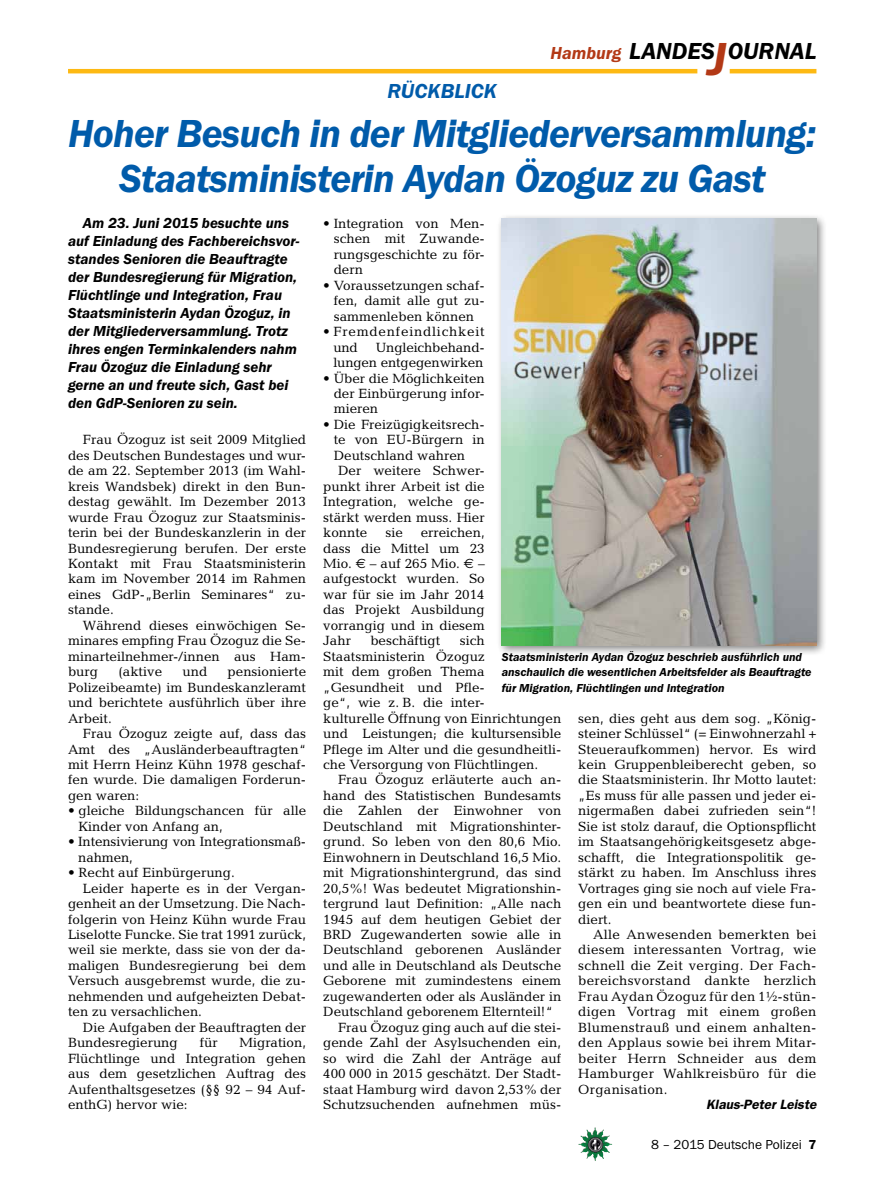
<style>
.page{position:relative;width:893px;height:1191px;background:#fff}
.page>*{position:absolute;margin:0;border:0;box-sizing:border-box;transform-origin:0 0}
._02__HEADLINE_3spalt{font:italic 600 40.5px/45px "Franklin Gothic Itc T";letter-spacing:-.02em;color:#005baa;text-align:center}
.t1{font:italic 600 24px "Franklin Gothic Itc T";color:#000}
._01__RUBRIKENZEILE_o{font:italic 600 21px "Franklin Gothic Itc T";color:#005baa}
.t2{font:italic 600 18px "Franklin Gothic Itc T";color:#b33916}
._08__VORSPANN{font:italic 600 15px/18px "Franklin Gothic Itc T";color:#000}
._09__GRUNDTEXT___Blo{font:13.5px/15.5px "Candida";color:#000;text-align:justify}
._09__GRUNDTEXT___Blo-2{font:13.5px/15.5px "Candida";letter-spacing:.055em;color:#000}
.t3{font:13.5px "Franklin Gothic Itc T";color:#000}
._13__UNTERSCHRIFT_Ar{font:italic 600 13.5px "Franklin Gothic";color:#000}
._12__BILDUNTERSCHRIF{font:italic 600 12px/15.5px "Franklin Gothic Itc T";color:#000}
.s1{font-size:48px;color:#b33916}
.s2{font-family:"Euro Sans"}
.s3{font-weight:600}
</style>
<div class="page">
<img style="left:578px;top:1127px;width:17px;height:25px">
<hr style="left:730px;top:69px;width:86px;height:4px;background:#fdb913">
<hr style="left:68px;top:69px;width:629px;height:4px;background:#fdb913">
<div style="left:496px;top:213px;width:332px;height:443px;background:#000;opacity:.5"></div>
<img style="left:502px;top:218px;width:314px;height:427px">
<h3 class="t2" style="left:550px;top:42px;width:72px">Hamburg</h3>
<h2 class="t1" style="left:629px;top:37px;width:189px">LANDES<span class="s1">J</span>OURNAL</h2>
<p class="_01__RUBRIKENZEILE_o" style="left:387px;top:79px;width:111px">RÜCKBLICK</p>
<p class="_02__HEADLINE_3spalt" style="left:68px;top:110px;width:750px">Hoher Besuch in der Mitgliederversammlung:<br>Staatsministerin Aydan Özoguz zu Gast</p>
<p class="_08__VORSPANN" style="left:68px;top:214px;width:233px;text-indent:15px">Am 23. Juni 2015 besuchte uns auf Einladung des Fachbereichsvor&shy;standes Senioren die Beauftragte der Bundesregierung für Migration, Flüchtlinge und Integration, Frau Staatsministerin Aydan Özoguz, in der Mitgliederversammlung. Trotz ihres engen Terminkalenders nahm Frau Özoguz die Einladung sehr gerne an und freute sich, Gast bei den GdP-Senioren zu sein.</p>
<p class="_09__GRUNDTEXT___Blo" style="left:68px;top:432px;width:240px;text-indent:15px">Frau Özoguz ist seit 2009 Mitglied des Deutschen Bundestages und wur&shy;de am 22. September 2013 (im Wahl&shy;kreis Wandsbek) direkt in den Bun&shy;destag gewählt. Im Dezember 2013 wurde Frau Özoguz zur Staatsminis&shy;terin bei der Bundeskanzlerin in der Bundesregierung berufen. Der erste Kontakt mit Frau Staatsministerin kam im November 2014 im Rahmen eines GdP-„Berlin Seminares“ zu&shy;stande.</p>
<p class="_09__GRUNDTEXT___Blo" style="left:68px;top:617px;width:240px;text-indent:15px">Während dieses einwöchigen Se&shy;minares empfing Frau Özoguz die Se&shy;minarteilnehmer-/innen aus Ham&shy;burg</p>
<p class="_09__GRUNDTEXT___Blo" style="left:334px;top:216px;width:153px;text-indent:-11px">• Integration von Men&shy;schen mit Zuwande&shy;rungsgeschichte zu för&shy;dern</p>
<p class="_09__GRUNDTEXT___Blo" style="left:334px;top:277px;width:153px;text-indent:-11px">• Voraussetzungen schaf&shy;fen, damit alle gut zu&shy;sammenleben können</p>
<p class="_09__GRUNDTEXT___Blo-2" style="left:333px;top:324px;width:153px;text-indent:-10px">• Fremdenfeindlichkeit und</p>
<p class="_09__GRUNDTEXT___Blo" style="left:333px;top:339px;width:153px;text-align:right">Ungleichbehand&shy;lungen entgegenwirken</p>
<p class="_09__GRUNDTEXT___Blo" style="left:334px;top:370px;width:153px;text-indent:-11px">• Über die Möglichkeiten der Einbürgerung infor&shy;mieren</p>
<p class="_09__GRUNDTEXT___Blo" style="left:334px;top:416px;width:153px;text-indent:-11px">• Die Freizügigkeitsrech&shy;te von EU-Bürgern in Deutschland wahren</p>
<p class="_09__GRUNDTEXT___Blo" style="left:323px;top:463px;width:163px;text-indent:15px">Der weitere Schwer&shy;punkt ihrer Arbeit ist die Integration, welche ge&shy;stärkt werden muss. Hier konnte</p>
<p class="_09__GRUNDTEXT___Blo" style="left:323px;top:525px;width:163px;text-indent:98px">erreichen, dass die Mittel um 23<br>Mio. <span class="s2">€</span> – auf 265 Mio. <span class="s2">€</span> – aufgestockt wurden. So war für sie im Jahr 2014 das Projekt Ausbildung vorrangig und in diesem Jahr</p>
<p class="_09__GRUNDTEXT___Blo" style="left:385px;top:525px;width:19px">sie</p>
<p class="_09__GRUNDTEXT___Blo" style="left:323px;top:633px;width:240px;text-align:left;text-indent:137px">sich<br>Staatsministerin Özoguz<br>mit dem großen Thema „Gesundheit und Pfle-<br>ge“, wie z. B. die inter-<br>kulturelle Öffnung von Einrichtungen und Leistungen; die kultursensible<br>Pflege im Alter und die gesundheitli&shy;che Versorgung von Flüchtlingen.</p>
<p class="_09__GRUNDTEXT___Blo" style="left:323px;top:772px;width:240px;text-indent:15px">Frau Özoguz erläuterte auch an&shy;hand des Statistischen Bundesamts die Zahlen der Einwohner von Deutschland mit Migrationshinter&shy;grund. So leben von den 80,6 Mio.<br>Einwohnern in Deutschland 16,5 Mio. mit Migrationshintergrund, das sind 20,5%! Was bedeutet Migrationshin&shy;tergrund laut Definition: „Alle nach 1945 auf dem heutigen Gebiet der BRD Zugewanderten sowie alle in Deutschland geborenen Ausländer und alle in Deutschland als Deutsche Geborene mit zumindestens einem zugewanderten oder als Ausländer in Deutschland geborenem Elternteil!“</p>
<p class="_09__GRUNDTEXT___Blo" style="left:323px;top:1019px;width:240px;text-indent:15px">Frau Özoguz ging auch auf die stei&shy;gende Zahl der Asylsuchenden ein, so wird die Zahl der Anträge auf 400 000 in 2015 geschätzt. Der Stadt&shy;staat Hamburg wird davon 2,53% der Schutzsuchenden aufnehmen müs-</p>
<p class="_09__GRUNDTEXT___Blo" style="left:370px;top:633px;width:72px">beschäftigt</p>
<p class="_12__BILDUNTERSCHRIF" style="left:502px;top:649px;width:311px">Staatsministerin Aydan Özoguz beschrieb ausführlich und anschaulich die wesentlichen Arbeitsfelder als Beauftragte für Migration, Flüchtlingen und Integration</p>
<p class="_09__GRUNDTEXT___Blo" style="left:118px;top:664px;width:45px">(aktive</p>
<p class="_09__GRUNDTEXT___Blo" style="left:183px;top:664px;width:26px">und</p>
<p class="_09__GRUNDTEXT___Blo" style="left:68px;top:664px;width:240px;text-indent:160px">pensionierte Polizeibeamte) im Bundeskanzleramt und berichtete ausführlich über ihre Arbeit.</p>
<p class="_09__GRUNDTEXT___Blo" style="left:68px;top:725px;width:240px;text-indent:15px">Frau Özoguz zeigte auf, dass das Amt des „Ausländerbeauftragten“ mit Herrn Heinz Kühn 1978 geschaf&shy;fen wurde. Die damaligen Forderun&shy;gen waren:</p>
<p class="_09__GRUNDTEXT___Blo" style="left:79px;top:803px;width:229px;text-indent:-11px">• gleiche Bildungschancen für alle<br>Kinder von Anfang an,</p>
<p class="_09__GRUNDTEXT___Blo" style="left:78px;top:834px;width:229px;text-indent:-10px">• Intensivierung von Integrationsmaß&shy;nahmen,</p>
<p class="_09__GRUNDTEXT___Blo" style="left:68px;top:865px;width:168px">• Recht auf Einbürgerung.</p>
<p class="_09__GRUNDTEXT___Blo" style="left:68px;top:880px;width:240px;text-indent:15px">Leider haperte es in der Vergan&shy;genheit an der Umsetzung. Die Nach&shy;folgerin von Heinz Kühn wurde Frau Liselotte Funcke. Sie trat 1991 zurück, weil sie merkte, dass sie von der da&shy;maligen Bundesregierung bei dem Versuch ausgebremst wurde, die zu&shy;nehmenden und aufgeheizten Debat&shy;ten zu versachlichen.</p>
<p class="_09__GRUNDTEXT___Blo" style="left:68px;top:1019px;width:240px;text-indent:15px">Die Aufgaben der Beauftragten der<br>Bundesregierung</p>
<p class="_09__GRUNDTEXT___Blo" style="left:578px;top:710px;width:240px">sen, dies geht aus dem sog. „König&shy;steiner Schlüssel“ (= Einwohnerzahl + Steueraufkommen) hervor. Es wird kein Gruppenbleiberecht geben, so die Staatsministerin. Ihr Motto lautet: „Es muss für alle passen und jeder ei&shy;nigermaßen dabei zufrieden sein“!<br>Sie ist stolz darauf, die Optionspflicht im Staatsangehörigkeitsgesetz abge&shy;schafft, die Integrationspolitik ge&shy;stärkt zu haben. Im Anschluss ihres Vortrages ging sie noch auf viele Fra&shy;gen ein und beantwortete diese fun&shy;diert.</p>
<p class="_09__GRUNDTEXT___Blo" style="left:578px;top:926px;width:240px;text-indent:15px">Alle Anwesenden bemerkten bei diesem interessanten Vortrag, wie schnell die Zeit verging. Der Fach&shy;bereichsvorstand dankte herzlich Frau Aydan Özoguz für den 1½-stün&shy;digen Vortrag mit einem großen Blumenstrauß und einem anhalten&shy;den Applaus sowie bei ihrem Mitar&shy;beiter Herrn Schneider aus dem Hamburger Wahlkreisbüro für die Organisation.</p>
<p class="_13__UNTERSCHRIFT_Ar" style="left:706px;top:1096px;width:112px">Klaus-Peter Leiste</p>
<p class="_09__GRUNDTEXT___Blo" style="left:200px;top:1034px;width:20px">für</p>
<p class="_09__GRUNDTEXT___Blo" style="left:68px;top:1034px;width:240px;text-indent:172px">Migration, Flüchtlinge und Integration gehen aus dem gesetzlichen Auftrag des Aufenthaltsgesetzes (§§ 92 – 94 Auf&shy;enthG) hervor wie:</p>
<p class="t3" style="left:651px;top:1136px;width:167px">8 – 2015 Deutsche Polizei <span class="s3">7</span></p>
</div>
